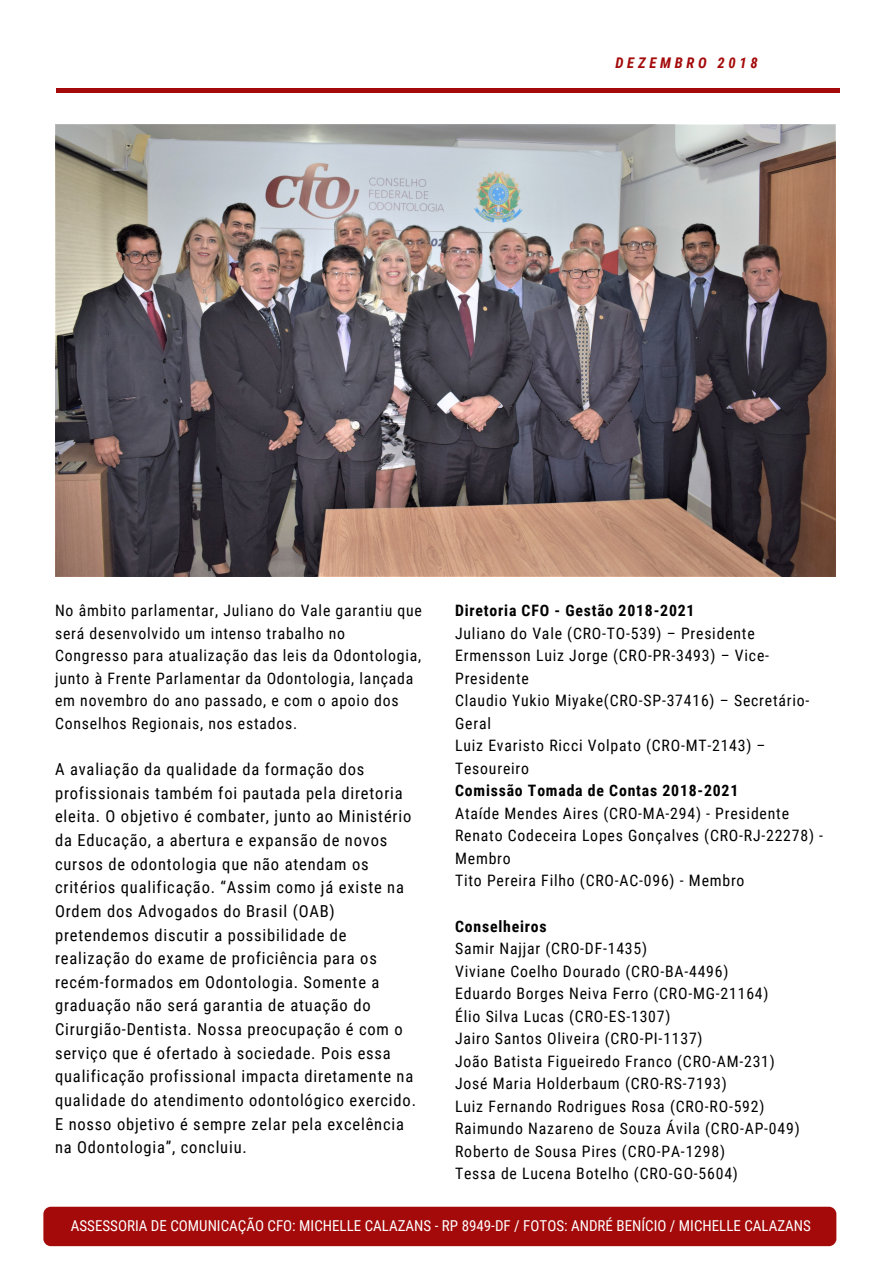
<style>
.page{position:relative;width:894px;height:1264px;background:#fff}
.page>*{position:absolute;margin:0;border:0;box-sizing:border-box;transform-origin:0 0}
.t1{font:16.5px/23.7px "Roboto Condensed";letter-spacing:.05em;color:#000}
.t2{font:15.75px/22.5px "Roboto Condensed";letter-spacing:.05em;color:#000}
.t3{font:700 15.75px "Roboto Condensed";letter-spacing:.05em;color:#000}
.t4{font:15px "Roboto Condensed";color:#fff}
.t5{font:italic 700 14.7px "Roboto Condensed";letter-spacing:.25em;color:#a40a0a}
</style>
<div class="page">
<div style="left:56px;top:88px;width:783px;height:5px;background:#a40a0a"></div>
<img style="left:55px;top:124px;width:780px;height:453px">
<div style="left:43px;top:1206px;width:793px;height:40px;background:#a40a0a;border-radius:7px"></div>
<p class="t5" style="left:615px;top:54px;width:144px">DEZEMBRO 2018</p>
<p class="t2" style="left:55px;top:599px;width:368px">No âmbito parlamentar, Juliano do Vale garantiu que será desenvolvido um intenso trabalho no Congresso para atualização das leis da Odontologia, junto à Frente Parlamentar da Odontologia, lançada em novembro do ano passado, e com o apoio dos Conselhos Regionais, nos estados.</p>
<p class="t1" style="left:55px;top:757px;width:362px">A avaliação da qualidade da formação dos profissionais também foi pautada pela diretoria eleita. O objetivo é combater, junto ao Ministério da Educação, a abertura e expansão de novos cursos de odontologia que não atendam os critérios qualificação. “Assim como já existe na Ordem dos Advogados do Brasil (OAB) pretendemos discutir a possibilidade de realização do exame de proficiência para os recém-formados em Odontologia. Somente a graduação não será garantia de atuação do Cirurgião-Dentista. Nossa preocupação é com o serviço que é ofertado à sociedade. Pois essa qualificação profissional impacta diretamente na qualidade do atendimento odontológico exercido.<br>E nosso objetivo é sempre zelar pela excelência na Odontologia”, concluiu.</p>
<p class="t3" style="left:455px;top:601px;width:241px">Diretoria CFO - Gestão 2018-2021</p>
<p class="t2" style="left:455px;top:622px;width:356px">Juliano do Vale (CRO-TO-539) – Presidente<br>Ermensson Luiz Jorge (CRO-PR-3493) – Vice-<br>Presidente<br>Claudio Yukio Miyake(CRO-SP-37416) – Secretário-<br>Geral<br>Luiz Evaristo Ricci Volpato (CRO-MT-2143) –<br>Tesoureiro</p>
<p class="t3" style="left:455px;top:781px;width:285px">Comissão Tomada de Contas 2018-2021</p>
<p class="t2" style="left:455px;top:802px;width:369px">Ataíde Mendes Aires (CRO-MA-294) - Presidente Renato Codeceira Lopes Gonçalves (CRO-RJ-22278) - Membro<br>Tito Pereira Filho (CRO-AC-096) - Membro</p>
<p class="t3" style="left:455px;top:916px;width:93px">Conselheiros</p>
<p class="t2" style="left:455px;top:937px;width:346px">Samir Najjar (CRO-DF-1435)<br>Viviane Coelho Dourado (CRO-BA-4496)<br>Eduardo Borges Neiva Ferro (CRO-MG-21164)<br>Élio Silva Lucas (CRO-ES-1307)<br>Jairo Santos Oliveira (CRO-PI-1137)<br>João Batista Figueiredo Franco (CRO-AM-231)<br>José Maria Holderbaum (CRO-RS-7193)<br>Luiz Fernando Rodrigues Rosa (CRO-RO-592)<br>Raimundo Nazareno de Souza Ávila (CRO-AP-049)<br>Roberto de Sousa Pires (CRO-PA-1298)<br>Tessa de Lucena Botelho (CRO-GO-5604)</p>
<p class="t4" style="left:71px;top:1217px;width:741px">ASSESSORIA DE COMUNICAÇÃO CFO: MICHELLE CALAZANS - RP 8949-DF / FOTOS: ANDRÉ BENÍCIO / MICHELLE CALAZANS</p>
</div>
